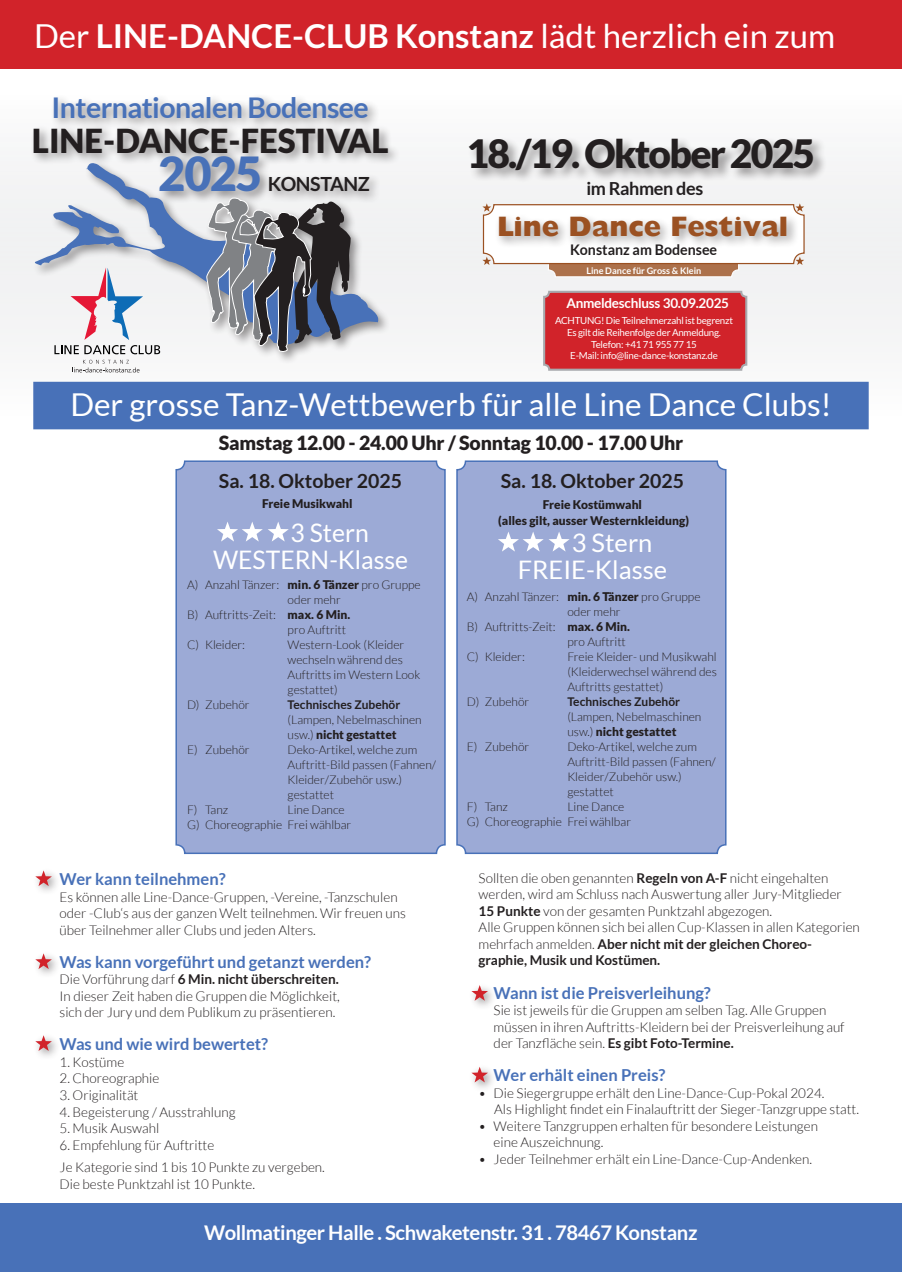
<style>
.page{position:relative;width:902px;height:1272px;background:#fff}
.page>*{position:absolute;margin:0;border:0;box-sizing:border-box;transform-origin:0 0}
.t1{font:900 46.95px "Lato";color:#4871b8}
.t2{font:900 39px "Lato";letter-spacing:-.045em;color:#231f20}
.t3{font:700 33px "Lato";color:#fff}
.t4{font:900 33px "Lato";color:#231f20}
.t5{font:31.5px "Lato";color:#fff}
.t6{font:700 28.5px "Lato";letter-spacing:-.02em;color:#4871b8}
.t7{font:800 28.05px "Gill Sans";color:#9b5122}
.t8{font:25.5px/27px "Lato";color:#fff}
.t9{font:700 20.25px "Lato";letter-spacing:-.02em;color:#fff}
.t10{font:900 19.5px "Lato";letter-spacing:-.01em;color:#231f20}
.t11{font:700 19.5px "Lato";color:#231f20}
.t12{font:700 19.5px "Lato";letter-spacing:-.02em;color:#231f20}
.t13{font:700 18px "Lato";letter-spacing:-.02em;color:#231f20}
.t14{font:700 16.5px "Lato";color:#4871b8}
.t15{font:700 14.7px "Lato";color:#231f20}
.t16{font:300 13.5px/16.5px "Lato";color:#231f20}
.t17{font:700 13.5px "Lato";letter-spacing:-.02em;color:#fff}
.t18{font:300 12px/15px "Lato";color:#231f20}
.t19{font:900 12px/16.5px "Lato";color:#231f20;text-align:center}
.t20{font:700 12px "Lato";color:#231f20}
.t21{font:9.75px/11.7px "Lato";letter-spacing:-.025em;color:#fff;text-align:center}
.t22{font:700 9.15px "Lato";color:#fff}
.s1{font-weight:400}
.s2{font-weight:900}
.s3{font-weight:700}
</style>
<div class="page">
<div style="left:0;top:94px;width:901px;height:360px;background:#f7f7f7"></div>
<div style="left:0;top:0;width:901px;height:68px;background:#d1232a"></div>
<div style="left:467px;top:136px;width:360px;height:48px;background:#231f20;opacity:.5"></div>
<div style="left:30px;top:93px;width:371px;height:271px;background:#231f20;opacity:.5"></div>
<svg style="left:30px;top:159px;width:351px;height:188px"></svg>
<svg style="left:206px;top:198px;width:145px;height:166px"></svg>
<div style="left:33px;top:382px;width:835px;height:47px;background:#4871b8"></div>
<div style="left:176px;top:461px;width:269px;height:392px;background:#9caad6;border-radius:9px"></div>
<div style="left:175px;top:460px;width:270px;height:394px;border:2px solid #4871b8;border-radius:9px"></div>
<svg style="left:217px;top:522px;width:72px;height:19px"></svg>
<div style="left:457px;top:461px;width:268px;height:392px;background:#9caad6;border-radius:9px"></div>
<div style="left:456px;top:460px;width:270px;height:394px;border:2px solid #4871b8;border-radius:9px"></div>
<svg style="left:498px;top:532px;width:71px;height:19px"></svg>
<div style="left:31px;top:866px;width:31px;height:30px;background:#231f20;opacity:.5"></div>
<svg style="left:35px;top:870px;width:17px;height:16px"></svg>
<div style="left:31px;top:949px;width:31px;height:30px;background:#231f20;opacity:.5"></div>
<svg style="left:35px;top:953px;width:17px;height:16px"></svg>
<div style="left:467px;top:981px;width:31px;height:29px;background:#231f20;opacity:.5"></div>
<svg style="left:471px;top:985px;width:17px;height:15px"></svg>
<div style="left:467px;top:1062px;width:31px;height:30px;background:#231f20;opacity:.5"></div>
<svg style="left:471px;top:1066px;width:17px;height:16px"></svg>
<div style="left:31px;top:1031px;width:31px;height:30px;background:#231f20;opacity:.5"></div>
<svg style="left:35px;top:1035px;width:17px;height:15px"></svg>
<div style="left:544px;top:292px;width:202px;height:78px;background:#d1232a;border-radius:5px"></div>
<div style="left:543px;top:291px;width:204px;height:80px;border:2px solid #a8a9ad;border-radius:5px"></div>
<div style="left:548px;top:250px;width:190px;height:27px;background:#ac714b;border-radius:7px"></div>
<div style="left:547px;top:250px;width:192px;height:27px;border:1px solid #fff;border-radius:7px"></div>
<svg style="left:482px;top:203px;width:6px;height:6px"></svg>
<svg style="left:799px;top:203px;width:5px;height:6px"></svg>
<svg style="left:482px;top:259px;width:8px;height:6px"></svg>
<svg style="left:797px;top:259px;width:7px;height:6px"></svg>
<div style="left:483px;top:205px;width:321px;height:58px;background:#fff;border-radius:10px"></div>
<div style="left:483px;top:204px;width:321px;height:60px;border:1px solid #9b5122;border-radius:10px"></div>
<div style="left:494px;top:212px;width:305px;height:37px;background:#231f20;opacity:.4"></div>
<div style="left:0;top:1203px;width:901px;height:68px;background:#4871b8"></div>
<svg style="left:54px;top:267px;width:106px;height:87px"></svg>
<svg style="left:73px;top:360px;width:66px;height:13px"></svg>
<h3 class="t3" style="left:34px;top:17px;width:802px"><span class="s1">Der</span> LINE-DANCE-CLUB Konstanz <span class="s1">lädt herzlich ein zum</span></h3>
<h3 class="t6" style="left:52px;top:91px;width:319px">Internationalen Bodensee</h3>
<h3 class="t4" style="left:32px;top:121px;width:358px">LINE-DANCE-FESTIVAL</h3>
<h1 class="t1" style="left:158px;top:146px;width:106px">2025</h1>
<h3 class="t12" style="left:268px;top:173px;width:104px">KONSTANZ</h3>
<h2 class="t2" style="left:466px;top:130px;width:350px">18./19. Oktober 2025</h2>
<h3 class="t13" style="left:586px;top:178px;width:118px">im Rahmen des</h3>
<h3 class="t7" style="left:497px;top:210px;width:292px">Line Dance Festival</h3>
<p class="t15" style="left:570px;top:241px;width:148px">Konstanz am Bodensee</p>
<p class="t22" style="left:586px;top:265px;width:116px">Line Dance für Gross &amp; Klein</p>
<p class="t17" style="left:566px;top:296px;width:164px">Anmeldeschluss 30.09.2025</p>
<p class="t21" style="left:555px;top:315px;width:179px">ACHTUNG! Die Teilnehmerzahl ist begrenzt Es gilt die Reihenfolge der Anmeldung.<br>Telefon: +41 71 955 77 15<br>E-Mail: info@line-dance-konstanz.de</p>
<h3 class="t5" style="left:70px;top:387px;width:762px">Der grosse Tanz-Wettbewerb für alle Line Dance Clubs!</h3>
<h3 class="t10" style="left:219px;top:431px;width:466px">Samstag 12.00 - 24.00 Uhr / Sonntag 10.00 - 17.00 Uhr</h3>
<h3 class="t11" style="left:219px;top:469px;width:185px">Sa. 18. Oktober 2025</h3>
<h3 class="t8" style="left:213px;top:519px;width:197px;text-indent:78px">3 Stern<br>WESTERN-Klasse</h3>
<p class="t18" style="left:187px;top:577px;width:235px">A) Anzahl Tänzer: <span class="s2">min. 6 Tänzer</span> pro Gruppe</p>
<p class="t18" style="left:287px;top:592px;width:55px">oder mehr</p>
<p class="t18" style="left:187px;top:607px;width:165px">B) Auftritts-Zeit: <span class="s2">max. 6 Min.</span></p>
<p class="t18" style="left:287px;top:622px;width:60px">pro Auftritt</p>
<p class="t18" style="left:187px;top:637px;width:60px">C) Kleider:</p>
<p class="t18" style="left:287px;top:637px;width:134px">Western-Look (Kleider wechseln während des<br>Auftritts im Western Look gestattet)</p>
<p class="t18" style="left:187px;top:697px;width:64px">D) Zubehör</p>
<p class="t20" style="left:287px;top:698px;width:114px">Technisches Zubehör</p>
<p class="t18" style="left:287px;top:712px;width:136px">(Lampen, Nebelmaschinen usw.) <span class="s2">nicht gestattet</span></p>
<p class="t18" style="left:187px;top:742px;width:64px">E) Zubehör</p>
<p class="t18" style="left:287px;top:742px;width:150px">Deko-Artikel, welche zum<br>Auftritt-Bild passen (Fahnen/<br>Kleider/Zubehör usw.) gestattet</p>
<p class="t18" style="left:187px;top:802px;width:43px">F) Tanz</p>
<p class="t19" style="left:262px;top:495px;width:92px">Freie Musikwahl</p>
<p class="t18" style="left:187px;top:802px;width:166px;text-indent:100px">Line Dance<br>G) Choreographie Frei wählbar</p>
<h3 class="t11" style="left:501px;top:469px;width:185px">Sa. 18. Oktober 2025</h3>
<p class="t19" style="left:498px;top:496px;width:192px">Freie Kostümwahl<br>(alles gilt, ausser Westernkleidung)</p>
<h3 class="t8" style="left:517px;top:529px;width:151px;text-indent:54px">3 Stern<br>FREIE-Klasse</h3>
<p class="t18" style="left:467px;top:589px;width:235px">A) Anzahl Tänzer: <span class="s2">min. 6 Tänzer</span> pro Gruppe</p>
<p class="t18" style="left:567px;top:604px;width:55px">oder mehr</p>
<p class="t18" style="left:467px;top:619px;width:165px">B) Auftritts-Zeit: <span class="s2">max. 6 Min.</span></p>
<p class="t18" style="left:567px;top:634px;width:60px">pro Auftritt</p>
<p class="t18" style="left:467px;top:649px;width:60px">C) Kleider:</p>
<p class="t18" style="left:567px;top:649px;width:151px;text-align:justify">Freie Kleider- und Musikwahl (Kleiderwechsel während des Auftritts gestattet)</p>
<p class="t18" style="left:467px;top:694px;width:64px">D) Zubehör</p>
<p class="t20" style="left:567px;top:694px;width:114px">Technisches Zubehör</p>
<p class="t18" style="left:567px;top:709px;width:136px">(Lampen, Nebelmaschinen usw.) <span class="s2">nicht gestattet</span></p>
<p class="t18" style="left:467px;top:739px;width:64px">E) Zubehör</p>
<p class="t18" style="left:567px;top:739px;width:150px">Deko-Artikel, welche zum<br>Auftritt-Bild passen (Fahnen/<br>Kleider/Zubehör usw.) gestattet</p>
<p class="t18" style="left:467px;top:799px;width:43px">F) Tanz</p>
<p class="t18" style="left:467px;top:799px;width:166px;text-indent:100px">Line Dance<br>G) Choreographie Frei wählbar</p>
<p class="t14" style="left:60px;top:869px;width:168px">Wer kann teilnehmen?</p>
<p class="t16" style="left:60px;top:888px;width:348px">Es können alle Line-Dance-Gruppen, -Vereine, -Tanzschulen oder -Club‘s aus der ganzen Welt teilnehmen. Wir freuen uns über Teilnehmer aller Clubs und jeden Alters.</p>
<p class="t14" style="left:60px;top:952px;width:313px">Was kann vorgeführt und getanzt werden?</p>
<p class="t16" style="left:60px;top:971px;width:282px;text-align:justify">Die Vorführung darf <span class="s3">6 Min. nicht überschreiten.<br></span>In dieser Zeit haben die Gruppen die Möglichkeit, sich der Jury und dem Publikum zu präsentieren.</p>
<p class="t14" style="left:60px;top:1034px;width:210px">Was und wie wird bewertet?</p>
<p class="t16" style="left:60px;top:1053px;width:66px">1. Kostüme</p>
<p class="t16" style="left:60px;top:1070px;width:101px">2. Choreographie</p>
<p class="t16" style="left:60px;top:1086px;width:80px">3. Originalität</p>
<p class="t16" style="left:60px;top:1103px;width:177px">4. Begeisterung / Ausstrahlung</p>
<p class="t16" style="left:60px;top:1119px;width:101px">5. Musik Auswahl</p>
<p class="t16" style="left:60px;top:1133px;width:267px;line-height:22.5px">6. Empfehlung für Auftritte<br>Je Kategorie sind 1 bis 10 Punkte zu vergeben.</p>
<p class="t16" style="left:60px;top:1175px;width:197px">Die beste Punktzahl ist 10 Punkte.</p>
<p class="t16" style="left:478px;top:869px;width:382px">Sollten die oben genannten <span class="s3">Regeln von A-F</span> nicht eingehalten werden, wird am Schluss nach Auswertung aller Jury-Mitglieder <span class="s3">15 Punkte</span> von der gesamten Punktzahl abgezogen.<br>Alle Gruppen können sich bei allen Cup-Klassen in allen Kategorien mehrfach anmelden. <span class="s3">Aber nicht mit der gleichen Choreo&shy;graphie, Musik und Kostümen.</span></p>
<p class="t14" style="left:493px;top:983px;width:219px">Wann ist die Preisverleihung?</p>
<p class="t16" style="left:493px;top:1001px;width:352px">Sie ist jeweils für die Gruppen am selben Tag. Alle Gruppen müssen in ihren Auftritts-Kleidern bei der Preisverleihung auf der Tanzfläche sein. <span class="s3">Es gibt Foto-Termine.</span></p>
<p class="t14" style="left:493px;top:1065px;width:173px">Wer erhält einen Preis?</p>
<p class="t16" style="left:494px;top:1084px;width:366px;text-indent:-16px">• Die Siegergruppe erhält den Line-Dance-Cup-Pokal 2024.<br>Als Highlight findet ein Finalauftritt der Sieger-Tanzgruppe statt.</p>
<p class="t16" style="left:493px;top:1117px;width:326px;text-indent:-15px">• Weitere Tanzgruppen erhalten für besondere Leistungen eine Auszeichnung.</p>
<p class="t16" style="left:478px;top:1150px;width:335px">• Jeder Teilnehmer erhält ein Line-Dance-Cup-Andenken.</p>
<h3 class="t9" style="left:204px;top:1220px;width:494px">Wollmatinger Halle . Schwaketenstr. 31 . 78467 Konstanz</h3>
</div>
